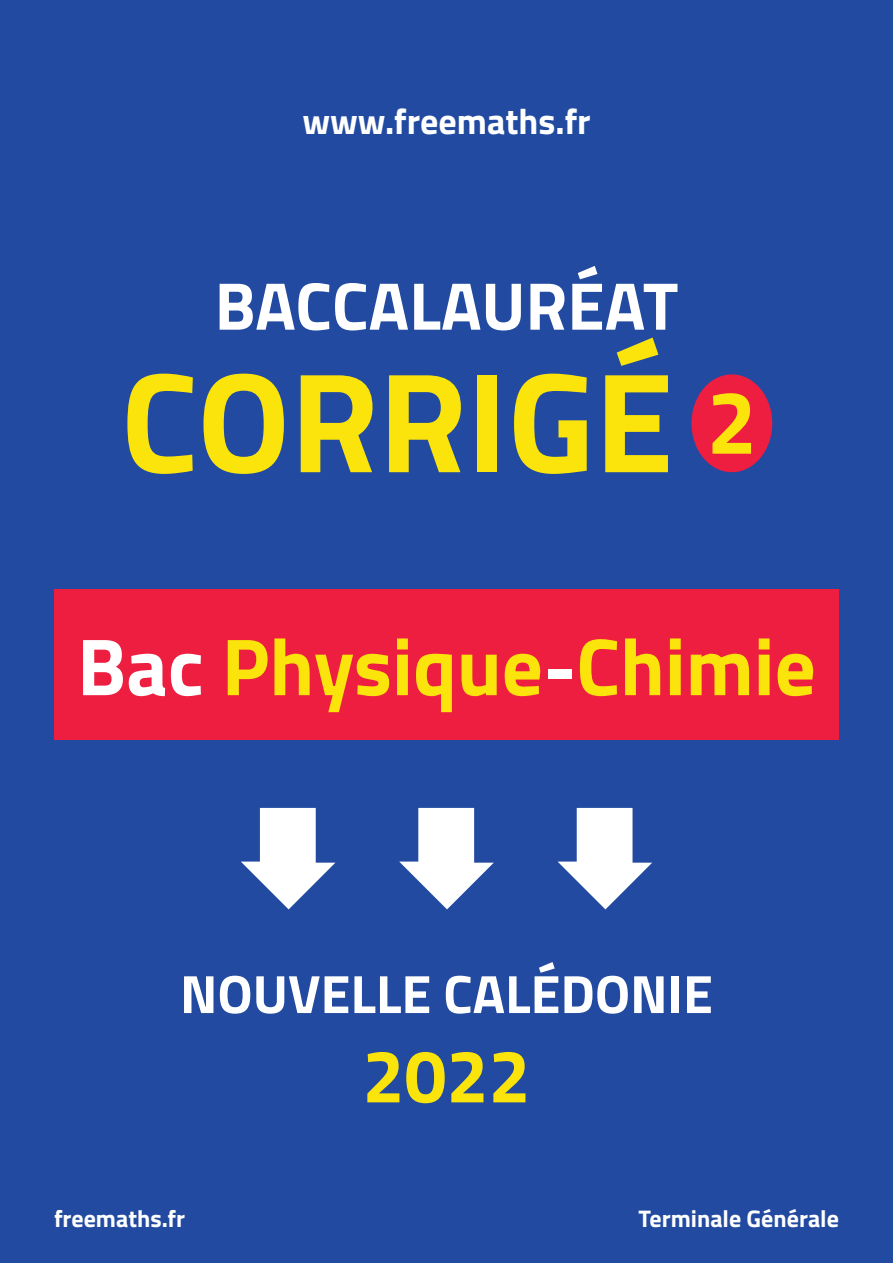
<style>
.page{position:relative;width:893px;height:1263px;background:#214aa0}
.page>*{position:absolute;margin:0;border:0;box-sizing:border-box;transform-origin:0 0}
.t1{font:700 142.5px "Titillium";color:#fbe30c}
.t2{font:700 81px "Titillium";color:#fbe30c}
.t3{font:700 75px "Titillium";color:#fbe30c}
.t4{font:700 67.5px "Titillium";color:#fff}
.t5{font:700 54px "Titillium";color:#fff}
.t6{font:700 36px "Titillium";color:#fff}
.t7{font:700 24px "Titillium";color:#fff}
.s1{font-size:90px}
.s2{color:#fff}
</style>
<div class="page">
<div style="left:691px;top:374px;width:81px;height:98px;background:#ed1e40;border-radius:50%"></div>
<svg style="left:241px;top:808px;width:94px;height:101px"></svg>
<svg style="left:399px;top:808px;width:95px;height:101px"></svg>
<svg style="left:558px;top:808px;width:94px;height:101px"></svg>
<div style="left:54px;top:589px;width:785px;height:151px;background:#ed1e40"></div>
<h3 class="t6" style="left:302px;top:94px;width:290px">www.freemaths.fr</h3>
<h3 class="t4" style="left:215px;top:254px;width:465px">BACCALAURÉAT</h3>
<h1 class="t1" style="left:121px;top:313px;width:638px">CORRIGÉ <span class="s1">2</span></h1>
<h2 class="t2" style="left:77px;top:605px;width:740px"><span class="s2">Bac</span> Physique<span class="s2">-</span>Chimie</h2>
<p class="t5" style="left:180px;top:953px;width:534px">NOUVELLE CALÉDONIE</p>
<h3 class="t3" style="left:362px;top:1019px;width:169px">2022</h3>
<p class="t7" style="left:54px;top:1200px;width:133px">freemaths.fr</p>
<p class="t7" style="left:639px;top:1200px;width:202px">Terminale Générale</p>
</div>
